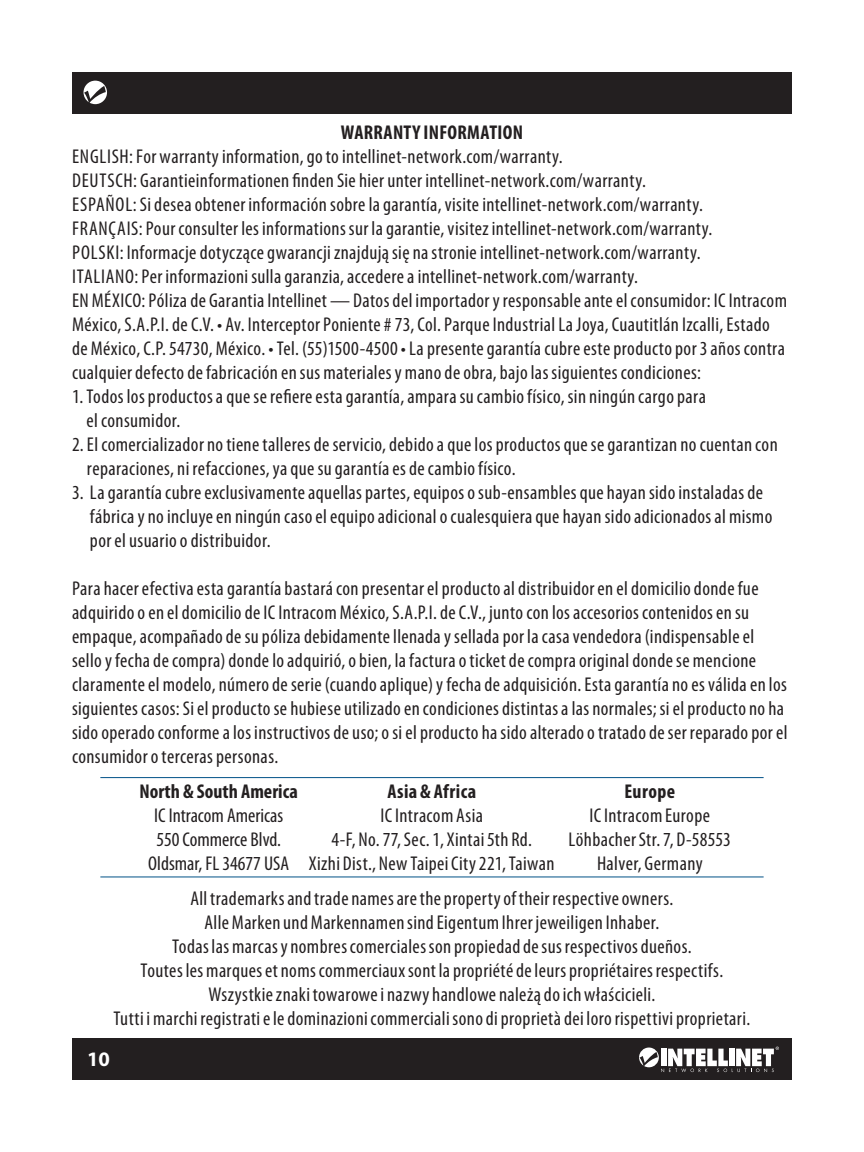
<style>
.page{position:relative;width:864px;height:1152px;background:#fff}
.page>*{position:absolute;margin:0;border:0;box-sizing:border-box;transform-origin:0 0}
.t1{font:700 20.8px "Myriad Pro";color:#fff}
.t2{font:condensed 20px/24px "Myriad Pro";letter-spacing:.02em;color:#231f20}
.t3{font:700 condensed 20px "Myriad Pro";letter-spacing:.015em;color:#231f20}
.t4{font:condensed 20px "Myriad Pro";color:#231f20}
</style>
<div class="page">
<div style="left:72px;top:1039px;width:720px;height:41px;background:#231f20"></div>
<div style="left:72px;top:72px;width:720px;height:41px;background:#231f20"></div>
<svg style="left:84px;top:81px;width:23px;height:23px"></svg>
<svg style="left:639px;top:1047px;width:140px;height:25px"></svg>
<hr style="left:100px;top:777px;width:664px;height:1px;background:#005187">
<hr style="left:100px;top:876px;width:664px;height:2px;background:#005187">
<p class="t3" style="left:341px;top:120px;width:184px">WARRANTY INFORMATION</p>
<p class="t2" style="left:72px;top:144px;width:492px">ENGLISH: For warranty information, go to intellinet-network.com/warranty.</p>
<p class="t2" style="left:72px;top:168px;width:575px">DEUTSCH: Garantieinformationen finden Sie hier unter intellinet-network.com/warranty.</p>
<p class="t2" style="left:72px;top:192px;width:632px">ESPAÑOL: Si desea obtener información sobre la garantía, visite intellinet-network.com/warranty.</p>
<p class="t2" style="left:72px;top:216px;width:642px">FRANÇAIS: Pour consulter les informations sur la garantie, visitez intellinet-network.com/warranty.</p>
<p class="t2" style="left:72px;top:240px;width:630px">POLSKI: Informacje dotyczące gwarancji znajdują się na stronie intellinet-network.com/warranty.</p>
<p class="t2" style="left:72px;top:264px;width:567px">ITALIANO: Per informazioni sulla garanzia, accedere a intellinet-network.com/warranty.</p>
<p class="t2" style="left:72px;top:288px;width:717px">EN MÉXICO: Póliza de Garantia Intellinet — Datos del importador y responsable ante el consumidor: IC Intracom México, S.A.P.I. de C.V. • Av. Interceptor Poniente # 73, Col. Parque Industrial La Joya, Cuautitlán Izcalli, Estado de México, C.P. 54730, México. • Tel. (55)1500-4500 • La presente garantía cubre este producto por 3 años contra cualquier defecto de fabricación en sus materiales y mano de obra, bajo las siguientes condiciones:</p>
<p class="t2" style="left:86px;top:384px;width:621px;text-indent:-14px">1. Todos los productos a que se refiere esta garantía, ampara su cambio físico, sin ningún cargo para el consumidor.</p>
<p class="t2" style="left:87px;top:432px;width:692px;text-indent:-15px">2. El comercializador no tiene talleres de servicio, debido a que los productos que se garantizan no cuentan con reparaciones, ni refacciones, ya que su garantía es de cambio físico.</p>
<p class="t2" style="left:90px;top:480px;width:684px;text-indent:-18px">3. La garantía cubre exclusivamente aquellas partes, equipos o sub-ensambles que hayan sido instaladas de fábrica y no incluye en ningún caso el equipo adicional o cualesquiera que hayan sido adicionados al mismo por el usuario o distribuidor.</p>
<p class="t2" style="left:72px;top:576px;width:717px">Para hacer efectiva esta garantía bastará con presentar el producto al distribuidor en el domicilio donde fue adquirido o en el domicilio de IC Intracom México, S.A.P.I. de C.V., junto con los accesorios contenidos en su empaque, acompañado de su póliza debidamente llenada y sellada por la casa vendedora (indispensable el sello y fecha de compra) donde lo adquirió, o bien, la factura o ticket de compra original donde se mencione claramente el modelo, número de serie (cuando aplique) y fecha de adquisición. Esta garantía no es válida en los siguientes casos: Si el producto se hubiese utilizado en condiciones distintas a las normales; si el producto no ha sido operado conforme a los instructivos de uso; o si el producto ha sido alterado o tratado de ser reparado por el consumidor o terceras personas.</p>
<p class="t3" style="left:140px;top:779px;width:160px">North &amp; South America</p>
<p class="t4" style="left:154px;top:804px;width:130px">IC Intracom Americas</p>
<p class="t4" style="left:156px;top:828px;width:126px">550 Commerce Blvd.</p>
<p class="t4" style="left:148px;top:852px;width:142px">Oldsmar, FL 34677 USA</p>
<p class="t3" style="left:387px;top:779px;width:90px">Asia &amp; Africa</p>
<p class="t2" style="left:381px;top:804px;width:104px">IC Intracom Asia</p>
<p class="t2" style="left:331px;top:828px;width:202px">4-F, No. 77, Sec. 1, Xintai 5th Rd.</p>
<p class="t2" style="left:309px;top:852px;width:247px">Xizhi Dist., New Taipei City 221, Taiwan</p>
<p class="t3" style="left:624px;top:779px;width:53px">Europe</p>
<p class="t2" style="left:590px;top:804px;width:122px">IC Intracom Europe</p>
<p class="t2" style="left:569px;top:828px;width:164px;text-align:center">Löhbacher Str. 7, D-58553<br>Halver, Germany</p>
<p class="t2" style="left:190px;top:886px;width:484px">All trademarks and trade names are the property of their respective owners.</p>
<p class="t2" style="left:205px;top:910px;width:456px">Alle Marken und Markennamen sind Eigentum Ihrer jeweiligen Inhaber.</p>
<p class="t2" style="left:172px;top:934px;width:521px">Todas las marcas y nombres comerciales son propiedad de sus respectivos dueños.</p>
<p class="t2" style="left:141px;top:958px;width:584px">Toutes les marques et noms commerciaux sont la propriété de leurs propriétaires respectifs.</p>
<p class="t2" style="left:208px;top:982px;width:449px">Wszystkie znaki towarowe i nazwy handlowe należą do ich właścicieli.</p>
<p class="t2" style="left:114px;top:1006px;width:638px">Tutti i marchi registrati e le dominazioni commerciali sono di proprietà dei loro rispettivi proprietari.</p>
<p class="t1" style="left:87px;top:1046px;width:24px">10</p>
</div>
